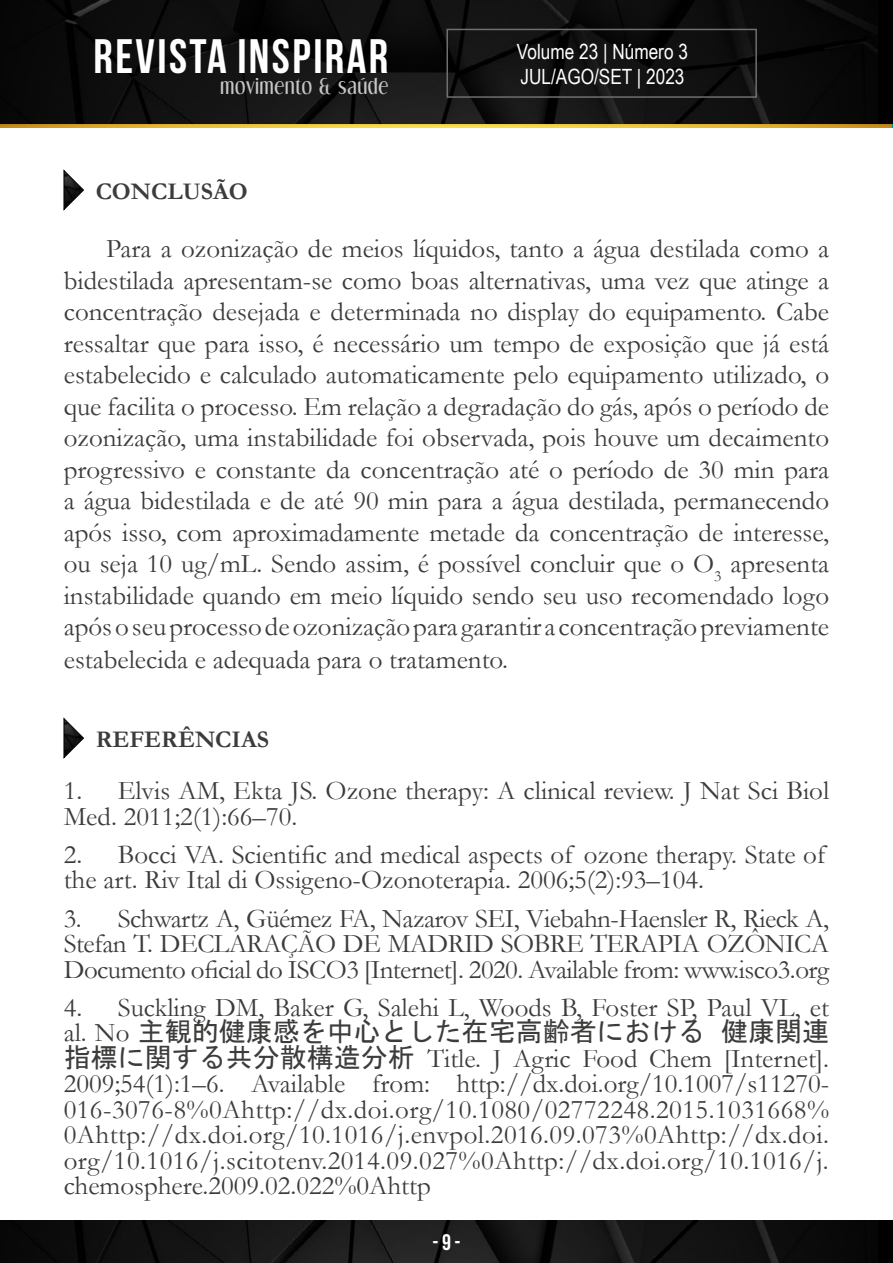
<style>
.page{position:relative;width:893px;height:1263px;background:#fff}
.page>*{position:absolute;margin:0;border:0;box-sizing:border-box;transform-origin:0 0}
.t1{font:700 48.3px "Bebas Neue";letter-spacing:.05em;color:#fff}
.t2{font:27px/31.5px "Garamond";color:#3c3c3b;text-align:justify}
.t3{font:27px "MS Gothic";color:#3c3c3b}
.t4{font:700 24px "Garamond";color:#3c3c3b}
.t5{font:700 22.5px "Bebas Neue";color:#fff}
.t6{font:21px/25.2px "Arial Narrow";color:#fff}
.t7{font:18.9px "Dream Orphans";letter-spacing:.05em;color:#c6c6c6}
.s1{font-family:"Garamond"}
.s2{font-family:"MS Gothic"}
</style>
<div class="page">
<img style="left:0;top:124px;width:891px;height:4px">
<img style="left:0;top:0;width:878px;height:124px">
<div style="left:446px;top:29px;width:311px;height:69px;border:2px solid #706f6f"></div>
<img style="left:0;top:1220px;width:878px;height:43px">
<svg style="left:64px;top:170px;width:20px;height:40px"></svg>
<svg style="left:64px;top:718px;width:20px;height:40px"></svg>
<h1 class="t1" style="left:94px;top:29px;width:296px">REVISTA INSPIRAR</h1>
<p class="t7" style="left:220px;top:75px;width:169px">movimento &amp; saúde</p>
<p class="t6" style="left:517px;top:38px;width:173px">Volume 23 | Número 3<br>JUL/AGO/SET | 2023</p>
<p class="t4" style="left:96px;top:175px;width:154px">CONCLUSÃO</p>
<p class="t2" style="left:64px;top:232px;width:767px;text-indent:43px">Para a ozonização de meios líquidos, tanto a água destilada como a bidestilada apresentam-se como boas alternativas, uma vez que atinge a concentração desejada e determinada no display do equipamento. Cabe ressaltar que para isso, é necessário um tempo de exposição que já está estabelecido e calculado automaticamente pelo equipamento utilizado, o que facilita o processo. Em relação a degradação do gás, após o período de ozonização, uma instabilidade foi observada, pois houve um decaimento progressivo e constante da concentração até o período de 30 min para a água bidestilada e de até 90 min para a água destilada, permanecendo após isso, com aproximadamente metade da concentração de interesse, ou seja 10 ug/mL. Sendo assim, é possível concluir que o O<sub>3</sub> apresenta instabilidade quando em meio líquido sendo seu uso recomendado logo após o seu processo de ozonização para garantir a concentração previamente estabelecida e adequada para o tratamento.</p>
<p class="t4" style="left:96px;top:723px;width:175px">REFERÊNCIAS</p>
<p class="t2" style="left:64px;top:777px;width:767px;line-height:25.5px">1. Elvis AM, Ekta JS. Ozone therapy: A clinical review. J Nat Sci Biol<br>Med. 2011;2(1):66–70.</p>
<p class="t2" style="left:64px;top:841px;width:763px;line-height:25.5px">2. Bocci VA. Scientific and medical aspects of ozone therapy. State of the art. Riv Ital di Ossigeno-Ozonoterapia. 2006;5(2):93–104.</p>
<p class="t2" style="left:64px;top:905px;width:767px;line-height:25.5px">3. Schwartz A, Güémez FA, Nazarov SEI, Viebahn-Haensler R, Rieck A, Stefan T. DECLARAÇÃO DE MADRID SOBRE TERAPIA OZÔNICA Documento oficial do ISCO3 [Internet]. 2020. Available from: www.isco3.org</p>
<p class="t2" style="left:64px;top:991px;width:767px">4. Suckling DM, Baker G, Salehi L, Woods B, Foster SP, Paul VL, et</p>
<p class="t3" style="left:64px;top:1018px;width:767px"><span class="s1">al. No</span> 主観的健康感を中心とした在宅高齢者における 健康関連</p>
<p class="t2" style="left:64px;top:1045px;width:767px;line-height:25.5px"><span class="s2">指標に関する共分散構造分析</span> Title. J Agric Food Chem [Internet].<br>2009;54(1):1–6. Available from: http://dx.doi.org/10.1007/s11270- 016-3076-8%0Ahttp://dx.doi.org/10.1080/02772248.2015.1031668% 0Ahttp://dx.doi.org/10.1016/j.envpol.2016.09.073%0Ahttp://dx.doi. org/10.1016/j.scitotenv.2014.09.027%0Ahttp://dx.doi.org/10.1016/j. chemosphere.2009.02.022%0Ahttp</p>
<p class="t5" style="left:432px;top:1230px;width:30px">- 9 -</p>
</div>
